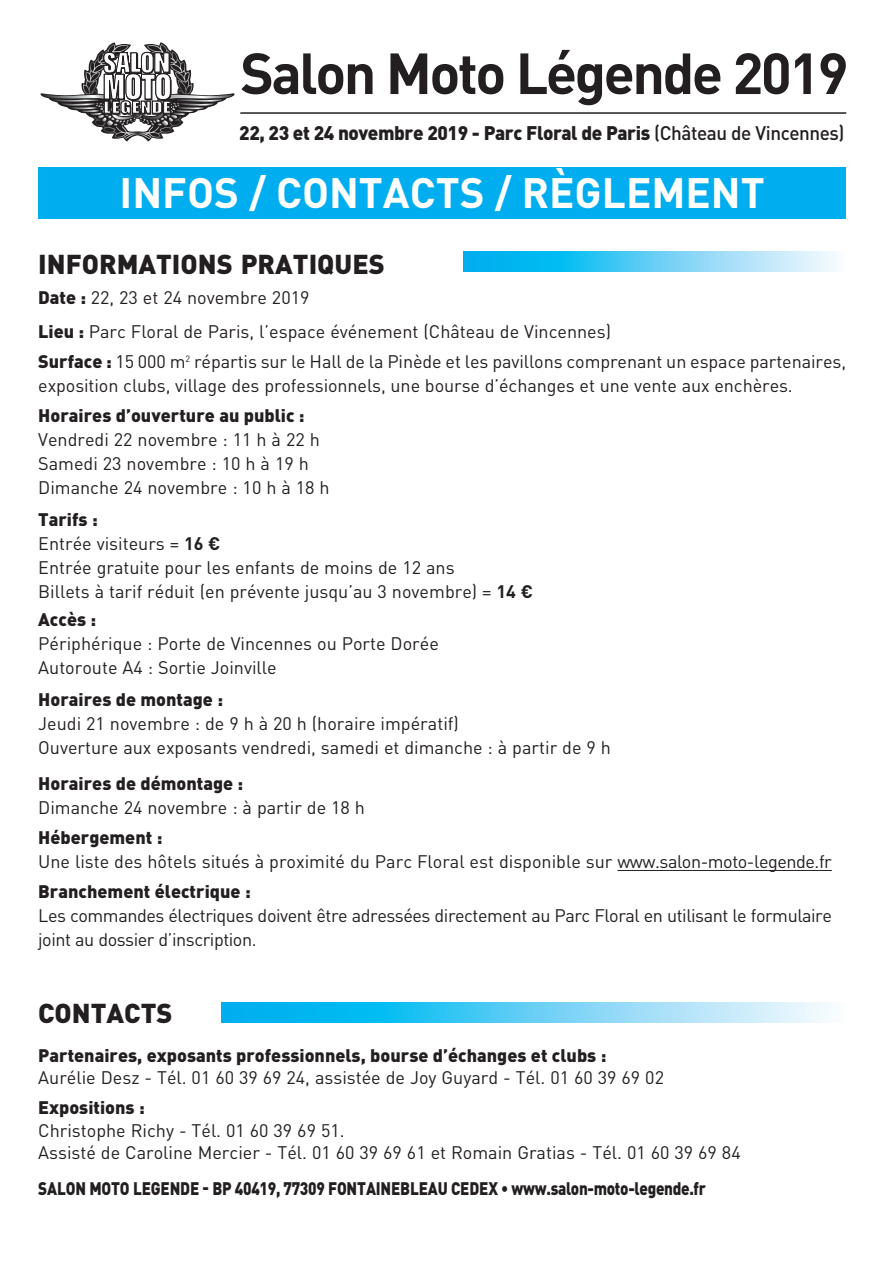
<style>
.page{position:relative;width:893px;height:1263px;background:#fff}
.page>*{position:absolute;margin:0;border:0;box-sizing:border-box;transform-origin:0 0}
.Normal_e{font:700 57px "DINOT";letter-spacing:-.045em;color:#231f20}
.Normal_e-2{font:700 42px "DINOT";color:#fff}
.Normal_e-3{font:900 27px "DINOT";color:#231f20}
.Normal_e-4{font:900 19.5px "DINOT";letter-spacing:-.025em;color:#231f20}
.Normal_e-5{font:18px/23.9px "DINOT";color:#231f20}
.Normal_e-6{font:900 18px "DINOT";color:#231f20}
.Normal_e-7{font:18px/23.9px "DINOT";letter-spacing:-.025em;color:#231f20}
.Normal_e-8{font:900 18px "DINOT";color:#231f20;scale:.85 1}
.s1{font-weight:500}
.s2{font-weight:900}
.s3{font-weight:700}
</style>
<div class="page">
<hr style="left:617px;top:870px;width:215px;height:1px;background:#231f20">
<svg style="left:463px;top:252px;width:373px;height:20px;background:#63cff5"></svg>
<svg style="left:221px;top:1002px;width:609px;height:20px;background:#63cff5"></svg>
<hr style="left:240px;top:112px;width:606px;height:2px;background:#231f20">
<svg style="left:40px;top:42px;width:195px;height:100px"></svg>
<div style="left:38px;top:167px;width:808px;height:52px;background:#00aeef"></div>
<p class="Normal_e" style="left:240px;top:36px;width:610px">Salon Moto Légende 2019</p>
<p class="Normal_e-4" style="left:239px;top:120px;width:607px">22, 23 et 24 novembre 2019 - Parc Floral de Paris <span class="s1">(Château de Vincennes)</span></p>
<p class="Normal_e-2" style="left:120px;top:166px;width:647px">INFOS / CONTACTS / RÈGLEMENT</p>
<p class="Normal_e-3" style="left:38px;top:246px;width:348px">INFORMATIONS PRATIQUES</p>
<p class="Normal_e-5" style="left:38px;top:285px;width:273px"><span class="s2">Date :</span> 22, 23 et 24 novembre 2019</p>
<p class="Normal_e-5" style="left:38px;top:319px;width:574px"><span class="s2">Lieu :</span> Parc Floral de Paris, l’espace événement (Château de Vincennes)</p>
<p class="Normal_e-5" style="left:38px;top:349px;width:809px"><span class="s2">Surface :</span> 15 000 m<sup>2</sup> répartis sur le Hall de la Pinède et les pavillons comprenant un espace partenaires, exposition clubs, village des professionnels, une bourse d’échanges et une vente aux enchères.</p>
<p class="Normal_e-6" style="left:38px;top:404px;width:268px">Horaires d’ouverture au public :</p>
<p class="Normal_e-5" style="left:38px;top:427px;width:283px">Vendredi 22 novembre : 11 h à 22 h</p>
<p class="Normal_e-5" style="left:38px;top:451px;width:272px">Samedi 23 novembre : 10 h à 19 h</p>
<p class="Normal_e-5" style="left:38px;top:475px;width:293px">Dimanche 24 novembre : 10 h à 18 h</p>
<p class="Normal_e-6" style="left:38px;top:508px;width:61px">Tarifs :</p>
<p class="Normal_e-5" style="left:38px;top:531px;width:184px">Entrée visiteurs = <span class="s3">16 €</span></p>
<p class="Normal_e-5" style="left:38px;top:555px;width:496px">Entrée gratuite pour les enfants de moins de 12 ans<br>Billets à tarif réduit (en prévente jusqu’au 3 novembre) = <span class="s3">14 €</span></p>
<p class="Normal_e-6" style="left:38px;top:607px;width:60px">Accès :</p>
<p class="Normal_e-5" style="left:38px;top:631px;width:402px">Périphérique : Porte de Vincennes ou Porte Dorée</p>
<p class="Normal_e-5" style="left:38px;top:655px;width:240px">Autoroute A4 : Sortie Joinville</p>
<p class="Normal_e-6" style="left:38px;top:687px;width:186px">Horaires de montage :</p>
<p class="Normal_e-5" style="left:38px;top:711px;width:422px">Jeudi 21 novembre : de 9 h à 20 h (horaire impératif)</p>
<p class="Normal_e-5" style="left:38px;top:735px;width:574px">Ouverture aux exposants vendredi, samedi et dimanche : à partir de 9 h</p>
<p class="Normal_e-6" style="left:38px;top:771px;width:207px">Horaires de démontage :</p>
<p class="Normal_e-5" style="left:38px;top:795px;width:328px">Dimanche 24 novembre : à partir de 18 h</p>
<p class="Normal_e-6" style="left:38px;top:825px;width:126px">Hébergement :</p>
<p class="Normal_e-5" style="left:38px;top:849px;width:795px">Une liste des hôtels situés à proximité du Parc Floral est disponible sur www.salon-moto-legende.fr</p>
<p class="Normal_e-6" style="left:38px;top:880px;width:214px">Branchement électrique :</p>
<p class="Normal_e-7" style="left:38px;top:903px;width:795px">Les commandes électriques doivent être adressées directement au Parc Floral en utilisant le formulaire joint au dossier d’inscription.</p>
<p class="Normal_e-3" style="left:38px;top:995px;width:136px">CONTACTS</p>
<p class="Normal_e-6" style="left:38px;top:1043px;width:570px">Partenaires, exposants professionnels, bourse d’échanges et clubs :</p>
<p class="Normal_e-5" style="left:38px;top:1066px;width:627px">Aurélie Desz - Tél. 01 60 39 69 24, assistée de Joy Guyard - Tél. 01 60 39 69 02</p>
<p class="Normal_e-6" style="left:38px;top:1096px;width:108px">Expositions :</p>
<p class="Normal_e-5" style="left:38px;top:1118px;width:308px">Christophe Richy - Tél. 01 60 39 69 51.</p>
<p class="Normal_e-5" style="left:38px;top:1141px;width:704px">Assisté de Caroline Mercier - Tél. 01 60 39 69 61 et Romain Gratias - Tél. 01 60 39 69 84</p>
<p class="Normal_e-8" style="left:38px;top:1177px;width:787px">SALON MOTO LEGENDE - BP 40419, 77309 FONTAINEBLEAU CEDEX • www.salon-moto-legende.fr</p>
</div>
